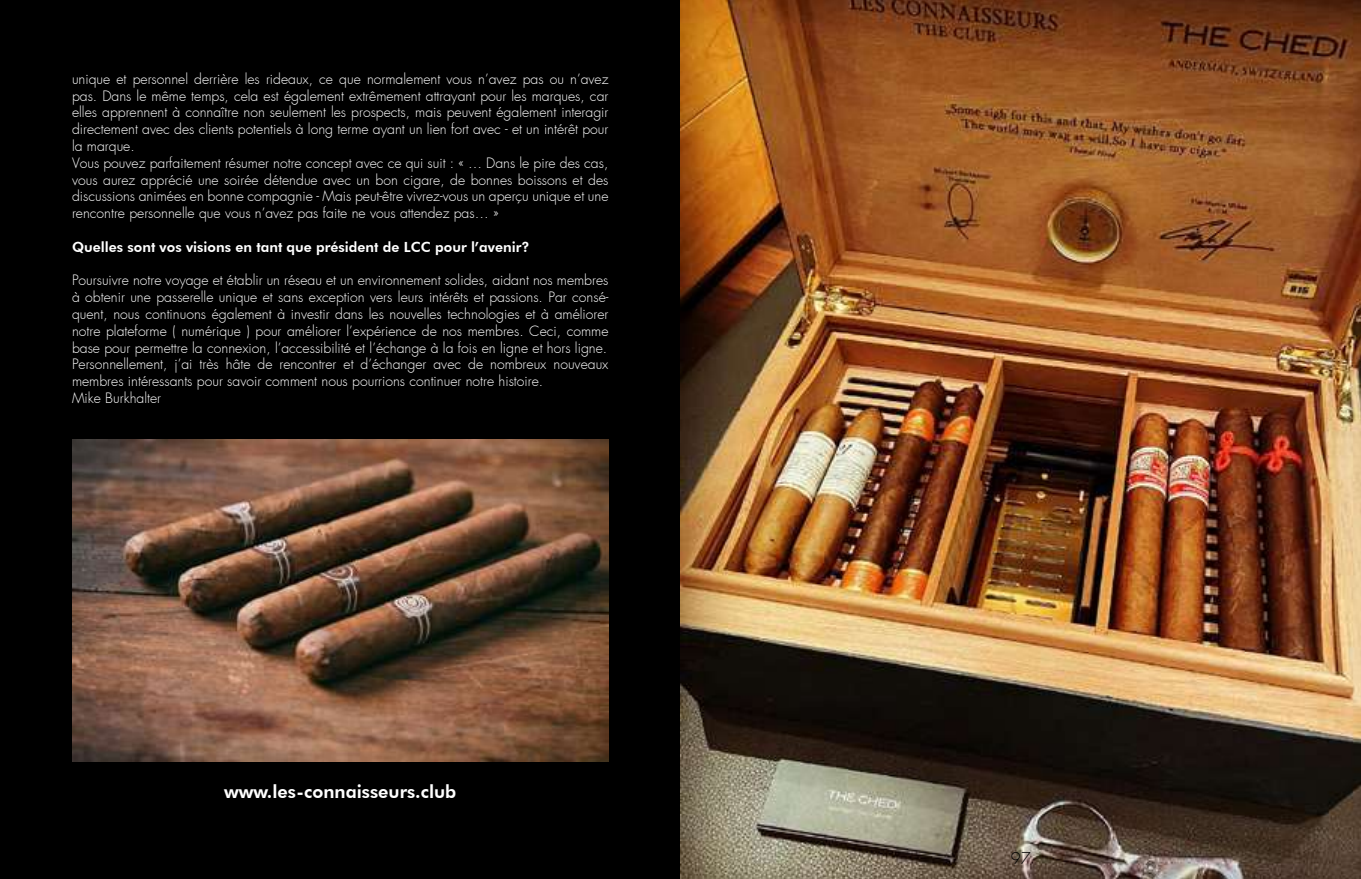
<style>
.page{position:relative;width:1361px;height:879px;background:#fff}
.page>*{position:absolute;margin:0;border:0;box-sizing:border-box;transform-origin:0 0}
.t1{font:800 18px "Futura BT";color:#fff}
.t2{font:300 16px "Futura";color:#000}
.t3{font:300 14px/16.8px "Futura";color:#fff}
.t4{font:800 14px "Futura BT";color:#fff}
</style>
<div class="page">
<div style="left:0;top:0;width:680px;height:879px;background:#000"></div>
<img style="left:72px;top:439px;width:536px;height:322px">
<img style="left:680px;top:0;width:681px;height:879px">
<p class="t3" style="left:72px;top:70px;width:538px">unique et personnel derrière les rideaux, ce que normalement vous n’avez pas ou n’avez pas. Dans le même temps, cela est également extrêmement attrayant pour les marques, car elles apprennent à connaître non seulement les prospects, mais peuvent également interagir directement avec des clients potentiels à long terme ayant un lien fort avec - et un intérêt pour la marque.<br>Vous pouvez parfaitement résumer notre concept avec ce qui suit : « … Dans le pire des cas, vous aurez apprécié une soirée détendue avec un bon cigare, de bonnes boissons et des discussions animées en bonne compagnie - Mais peut-être vivrez-vous un aperçu unique et une rencontre personnelle que vous n’avez pas faite ne vous attendez pas… »</p>
<p class="t4" style="left:72px;top:238px;width:459px">Quelles sont vos visions en tant que président de LCC pour l’avenir?</p>
<p class="t3" style="left:72px;top:272px;width:538px">Poursuivre notre voyage et établir un réseau et un environnement solides, aidant nos membres à obtenir une passerelle unique et sans exception vers leurs intérêts et passions. Par consé&shy;quent, nous continuons également à investir dans les nouvelles technologies et à améliorer notre plateforme ( numérique ) pour améliorer l’expérience de nos membres. Ceci, comme base pour permettre la connexion, l’accessibilité et l’échange à la fois en ligne et hors ligne.<br>Personnellement, j’ai très hâte de rencontrer et d’échanger avec de nombreux nouveaux membres intéressants pour savoir comment nous pourrions continuer notre histoire.<br>Mike Burkhalter</p>
<p class="t1" style="left:224px;top:781px;width:234px">www.les-connaisseurs.club</p>
<p class="t2" style="left:1011px;top:848px;width:21px">97</p>
</div>
